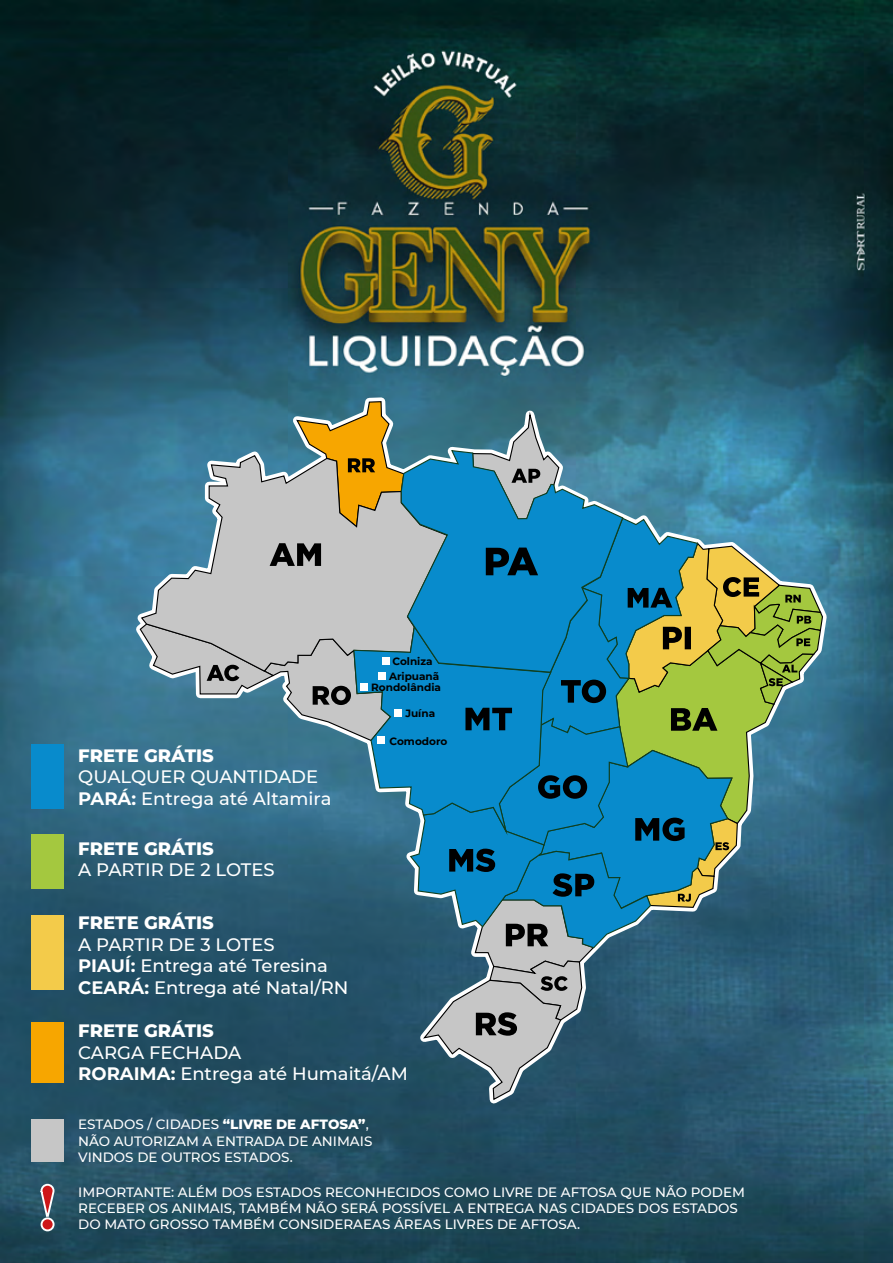
<style>
.page{position:relative;width:893px;height:1263px;background:#fff}
.page>*{position:absolute;margin:0;border:0;box-sizing:border-box;transform-origin:0 0}
.t1{font:500 18px/21.6px "Montserrat";color:#fff}
.t2{font:800 18px "Montserrat";color:#fff}
.t3{font:500 13.5px/16.2px "Montserrat";color:#fff}
.t4{font:700 10.5px/14.9px "Montserrat";color:#000;text-align:center}
.s1{font-weight:700}
.s2{font-weight:800}
</style>
<div class="page">
<img style="left:0;top:0;width:893px;height:1263px">
<svg style="left:128px;top:370px;width:703px;height:743px;background:#2d6379"></svg>
<svg style="left:139px;top:400px;width:685px;height:701px;background:#498191"></svg>
<div style="left:382px;top:657px;width:8px;height:8px;background:#fff"></div>
<div style="left:378px;top:672px;width:8px;height:8px;background:#fff"></div>
<div style="left:360px;top:683px;width:8px;height:8px;background:#fff"></div>
<div style="left:394px;top:709px;width:8px;height:8px;background:#fff"></div>
<div style="left:377px;top:736px;width:8px;height:8px;background:#fff"></div>
<div style="left:31px;top:744px;width:33px;height:65px;background:#088bcc"></div>
<div style="left:31px;top:834px;width:33px;height:54px;background:#a4c83f"></div>
<div style="left:31px;top:915px;width:33px;height:75px;background:#f3cb4a"></div>
<div style="left:31px;top:1023px;width:33px;height:60px;background:#f7a600"></div>
<svg style="left:40px;top:1175px;width:15px;height:57px"></svg>
<div style="left:31px;top:1119px;width:33px;height:43px;background:#c6c6c6"></div>
<p class="t4" style="left:389px;top:653px;width:52px">Colniza<br>Aripuanã</p>
<p class="t4" style="left:371px;top:679px;width:71px">Rondolândia</p>
<p class="t4" style="left:405px;top:705px;width:31px">Juína</p>
<p class="t4" style="left:390px;top:733px;width:59px">Comodoro</p>
<h1 class="t2" style="left:78px;top:742px;width:137px">FRETE GRÁTIS</h1>
<h1 class="t1" style="left:78px;top:765px;width:255px">QUALQUER QUANTIDADE<br><span class="s1">PARÁ:</span> Entrega até Altamira</h1>
<h1 class="t2" style="left:78px;top:835px;width:137px">FRETE GRÁTIS</h1>
<h1 class="t1" style="left:78px;top:858px;width:198px">A PARTIR DE 2 LOTES</h1>
<h1 class="t2" style="left:78px;top:910px;width:137px">FRETE GRÁTIS</h1>
<h1 class="t1" style="left:78px;top:933px;width:272px">A PARTIR DE 3 LOTES<br><span class="s1">PIAUÍ:</span> Entrega até Teresina<br><span class="s1">CEARÁ:</span> Entrega até Natal/RN</h1>
<h1 class="t2" style="left:78px;top:1017px;width:137px">FRETE GRÁTIS</h1>
<h1 class="t1" style="left:78px;top:1041px;width:331px">CARGA FECHADA<br><span class="s1">RORAIMA:</span> Entrega até Humaitá/AM</h1>
<p class="t3" style="left:78px;top:1116px;width:296px">ESTADOS / CIDADES <span class="s2">“LIVRE DE AFTOSA”</span>,<br>NÃO AUTORIZAM A ENTRADA DE ANIMAIS<br>VINDOS DE OUTROS ESTADOS.</p>
<p class="t3" style="left:78px;top:1183px;width:668px">IMPORTANTE: ALÉM DOS ESTADOS RECONHECIDOS COMO LIVRE DE AFTOSA QUE NÃO PODEM<br>RECEBER OS ANIMAIS, TAMBÉM NÃO SERÁ POSSÍVEL A ENTREGA NAS CIDADES DOS ESTADOS<br>DO MATO GROSSO TAMBÉM CONSIDERAEAS ÁREAS LIVRES DE AFTOSA.</p>
</div>
